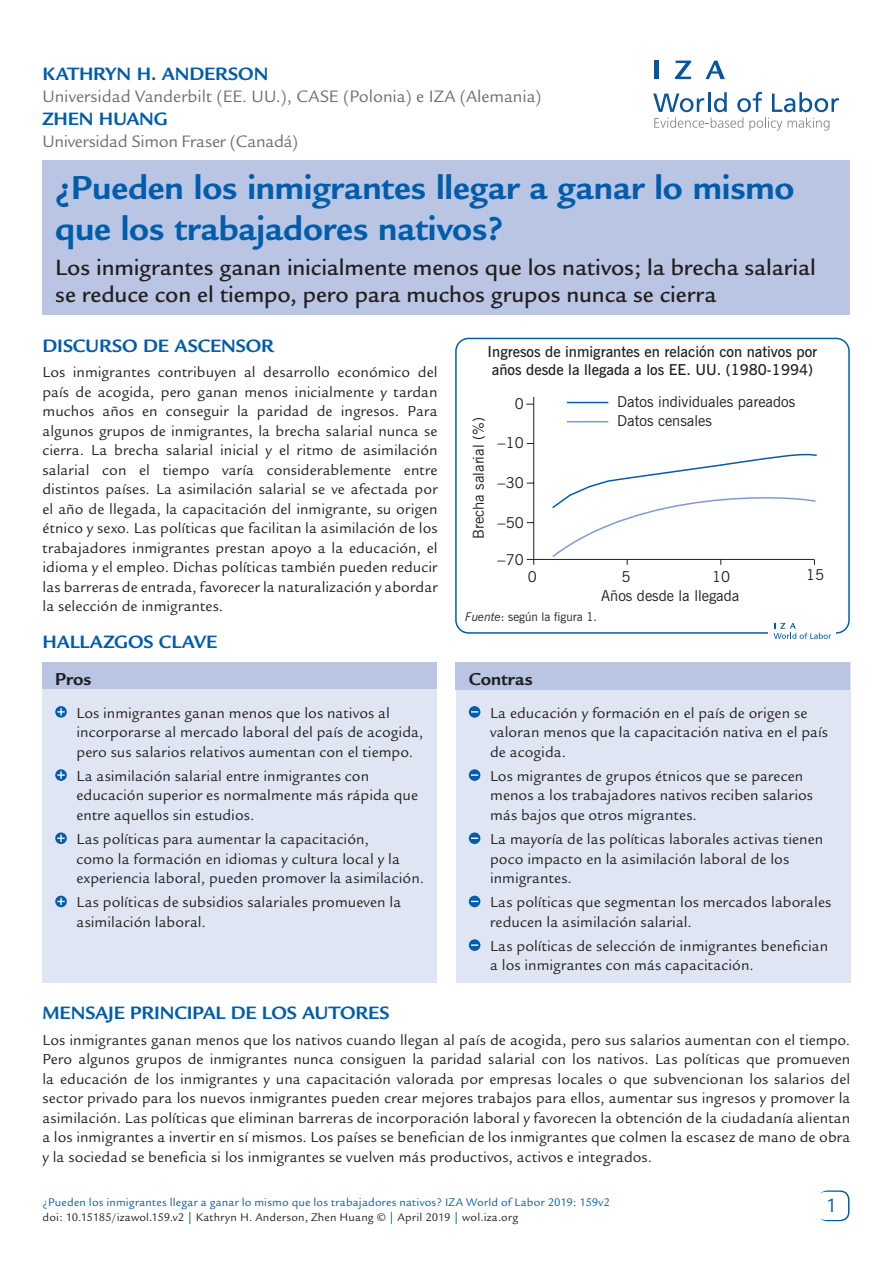
<style>
.page{position:relative;width:893px;height:1263px;background:#fff}
.page>*{position:absolute;margin:0;border:0;box-sizing:border-box;transform-origin:0 0}
.Cover__Title{font:700 36px/40.5px "Legacy Sans";letter-spacing:-.005em;color:#015dab}
.Cover__Subtitle{font:500 24px/27px "Legacy Sans";color:#231f20}
.t1{font:21px "Legacy Sans";color:#015dab}
.Main__A_Level_Headin{font:700 19.5px "Legacy Sans";letter-spacing:-.005em;color:#015dab}
.Cover__AuthorName{font:700 19.5px "Legacy Sans";letter-spacing:-.01em;color:#015dab}
.Cover__Pro_Con_Heade{font:700 18.75px "Legacy Sans";color:#231f20}
.Cover__Affiliation{font:18px "Legacy Sans";letter-spacing:-.005em;color:#6c6d70}
.Main__Bodytext{font:15.75px/19.5px "Legacy Sans";letter-spacing:.005em;color:#231f20;text-align:justify}
.Cover__Pro_Con_Bulle{font:15.75px/19.5px "Legacy Sans";letter-spacing:.005em;color:#231f20}
.t2{font:15px "News Gothic BT";color:#231f20}
.t3{font:600 15px/18px "News Gothic BT";color:#231f20}
.Cover_Footer{font:12px "Legacy Sans";letter-spacing:.015em;color:#015dab}
.t4{font:12px "Legacy Sans";letter-spacing:.015em;color:#231f20}
.t5{font:12px "News Gothic BT";color:#231f20}
.s1{font-style:italic}
.s2{color:#015dab}
</style>
<div class="page">
<div style="left:43px;top:160px;width:807px;height:155px;background:#b9c5e3"></div>
<div style="left:818px;top:1190px;width:31px;height:31px;border:2px solid #015dab;border-radius:9px"></div>
<div style="left:817px;top:1192px;width:30px;height:28px;background:#fff;border-radius:9px"></div>
<svg style="left:653px;top:92px;width:186px;height:39px"></svg>
<hr style="left:654px;top:61px;width:4px;height:18px;background:#0854a0">
<svg style="left:675px;top:61px;width:16px;height:18px"></svg>
<svg style="left:705px;top:61px;width:20px;height:18px"></svg>
<div style="left:456px;top:662px;width:394px;height:320px;background:#e0e5f3"></div>
<div style="left:455px;top:662px;width:395px;height:28px;background:#b9c5e3"></div>
<svg style="left:469px;top:706px;width:11px;height:12px"></svg>
<div style="left:469px;top:769px;width:11px;height:12px;background:#015dab;border-radius:50%"></div>
<svg style="left:471px;top:774px;width:7px;height:2px"></svg>
<div style="left:469px;top:832px;width:11px;height:12px;background:#015dab;border-radius:50%"></div>
<svg style="left:471px;top:837px;width:7px;height:2px"></svg>
<svg style="left:469px;top:896px;width:11px;height:11px"></svg>
<div style="left:469px;top:939px;width:11px;height:12px;background:#015dab;border-radius:50%"></div>
<svg style="left:471px;top:944px;width:7px;height:2px"></svg>
<div style="left:42px;top:663px;width:395px;height:319px;background:#e0e5f3"></div>
<div style="left:42px;top:663px;width:395px;height:26px;background:#b9c5e3"></div>
<svg style="left:55px;top:706px;width:12px;height:12px"></svg>
<svg style="left:57px;top:708px;width:8px;height:7px"></svg>
<svg style="left:55px;top:769px;width:12px;height:12px"></svg>
<svg style="left:57px;top:771px;width:8px;height:8px"></svg>
<svg style="left:55px;top:832px;width:12px;height:12px"></svg>
<svg style="left:57px;top:834px;width:8px;height:8px"></svg>
<svg style="left:55px;top:896px;width:12px;height:11px"></svg>
<svg style="left:57px;top:898px;width:8px;height:7px"></svg>
<hr style="left:533px;top:397px;width:1px;height:162px;background:#231f20">
<hr style="left:527px;top:559px;width:287px;height:1px;background:#231f20">
<svg style="left:551px;top:421px;width:266px;height:144px"></svg>
<hr style="left:567px;top:402px;width:41px;height:1px;background:#015dab">
<div style="left:455px;top:338px;width:395px;height:296px;border:2px solid #015dab;border-radius:13px"></div>
<div style="left:769px;top:618px;width:67px;height:27px;background:#fff"></div>
<svg style="left:774px;top:623px;width:57px;height:16px"></svg>
<p class="Cover__AuthorName" style="left:43px;top:63px;width:227px">KATHRYN H. ANDERSON</p>
<p class="Cover__Affiliation" style="left:43px;top:86px;width:501px">Universidad Vanderbilt (EE. UU.), CASE (Polonia) e IZA (Alemania)</p>
<p class="Cover__AuthorName" style="left:43px;top:108px;width:127px">ZHEN HUANG</p>
<p class="Cover__Affiliation" style="left:43px;top:131px;width:257px">Universidad Simon Fraser (Canadá)</p>
<p class="Cover__Title" style="left:55px;top:168px;width:741px">¿Pueden los inmigrantes llegar a ganar lo mismo que los trabajadores nativos?</p>
<p class="Cover__Subtitle" style="left:55px;top:255px;width:762px">Los inmigrantes ganan inicialmente menos que los nativos; la brecha salarial se reduce con el tiempo, pero para muchos grupos nunca se cierra</p>
<p class="Main__A_Level_Headin" style="left:43px;top:334px;width:233px">DISCURSO DE ASCENSOR</p>
<p class="Main__Bodytext" style="left:43px;top:363px;width:397px">Los inmigrantes contribuyen al desarrollo económico del país de acogida, pero ganan menos inicialmente y tardan muchos años en conseguir la paridad de ingresos. Para algunos grupos de inmigrantes, la brecha salarial nunca se cierra. La brecha salarial inicial y el ritmo de asimilación salarial con el tiempo varía considerablemente entre distintos países. La asimilación salarial se ve afectada por el año de llegada, la capacitación del inmigrante, su origen étnico y sexo. Las políticas que facilitan la asimilación de los trabajadores inmigrantes prestan apoyo a la educación, el idioma y el empleo. Dichas políticas también pueden reducir las barreras de entrada, favorecer la naturalización y abordar la selección de inmigrantes.</p>
<p class="Main__A_Level_Headin" style="left:43px;top:630px;width:176px">HALLAZGOS CLAVE</p>
<p class="Cover__Pro_Con_Heade" style="left:55px;top:668px;width:38px">Pros</p>
<p class="Cover__Pro_Con_Bulle" style="left:76px;top:703px;width:348px">Los inmigrantes ganan menos que los nativos al incorporarse al mercado laboral del país de acogida, pero sus salarios relativos aumentan con el tiempo.</p>
<p class="Cover__Pro_Con_Bulle" style="left:76px;top:766px;width:343px">La asimilación salarial entre inmigrantes con educación superior es normalmente más rápida que entre aquellos sin estudios.</p>
<p class="Cover__Pro_Con_Bulle" style="left:76px;top:829px;width:349px">Las políticas para aumentar la capacitación,<br>como la formación en idiomas y cultura local y la experiencia laboral, pueden promover la asimilación.</p>
<p class="Cover__Pro_Con_Bulle" style="left:76px;top:893px;width:326px">Las políticas de subsidios salariales promueven la asimilación laboral.</p>
<p class="t3" style="left:488px;top:343px;width:331px">Ingresos de inmigrantes en relación con nativos por años desde la llegada a los EE. UU. (1980-1994)</p>
<p class="t2" style="left:469px;top:539px;width:123px;rotate:-90deg">Brecha salarial (%)</p>
<p class="t2" style="left:515px;top:395px;width:11px">0</p>
<p class="t2" style="left:497px;top:434px;width:28px">−10</p>
<p class="t2" style="left:497px;top:474px;width:28px">−30</p>
<p class="t2" style="left:497px;top:513px;width:28px">−50</p>
<p class="t2" style="left:497px;top:551px;width:28px">−70</p>
<p class="t2" style="left:528px;top:567px;width:11px">0</p>
<p class="t2" style="left:617px;top:393px;width:180px">Datos individuales pareados</p>
<p class="t2" style="left:617px;top:412px;width:96px">Datos censales</p>
<p class="t2" style="left:621px;top:567px;width:11px">5</p>
<p class="t2" style="left:712px;top:567px;width:20px">10</p>
<p class="t2" style="left:806px;top:566px;width:20px">15</p>
<p class="t2" style="left:601px;top:587px;width:140px">Años desde la llegada</p>
<p class="t5" style="left:465px;top:609px;width:134px"><span class="s1">Fuente</span>: según la figura 1.</p>
<p class="Cover__Pro_Con_Heade" style="left:469px;top:668px;width:65px">Contras</p>
<p class="Cover__Pro_Con_Bulle" style="left:490px;top:703px;width:339px">La educación y formación en el país de origen se valoran menos que la capacitación nativa en el país de acogida.</p>
<p class="Cover__Pro_Con_Bulle" style="left:490px;top:766px;width:324px">Los migrantes de grupos étnicos que se parecen menos a los trabajadores nativos reciben salarios más bajos que otros migrantes.</p>
<p class="Cover__Pro_Con_Bulle" style="left:490px;top:829px;width:335px">La mayoría de las políticas laborales activas tienen poco impacto en la asimilación laboral de los inmigrantes.</p>
<p class="Cover__Pro_Con_Bulle" style="left:490px;top:893px;width:343px">Las políticas que segmentan los mercados laborales reducen la asimilación salarial.</p>
<p class="Cover__Pro_Con_Bulle" style="left:490px;top:936px;width:340px">Las políticas de selección de inmigrantes benefician a los inmigrantes con más capacitación.</p>
<p class="Main__A_Level_Headin" style="left:42px;top:1002px;width:349px">MENSAJE PRINCIPAL DE LOS AUTORES</p>
<p class="Main__Bodytext" style="left:42px;top:1030px;width:809px">Los inmigrantes ganan menos que los nativos cuando llegan al país de acogida, pero sus salarios aumentan con el tiempo.<br>Pero algunos grupos de inmigrantes nunca consiguen la paridad salarial con los nativos. Las políticas que promueven la educación de los inmigrantes y una capacitación valorada por empresas locales o que subvencionan los salarios del sector privado para los nuevos inmigrantes pueden crear mejores trabajos para ellos, aumentar sus ingresos y promover la asimilación. Las políticas que eliminan barreras de incorporación laboral y favorecen la obtención de la ciudadanía alientan a los inmigrantes a invertir en sí mismos. Los países se benefician de los inmigrantes que colmen la escasez de mano de obra y la sociedad se beneficia si los inmigrantes se vuelven más productivos, activos e integrados.</p>
<p class="Cover_Footer" style="left:43px;top:1196px;width:569px">¿Pueden los inmigrantes llegar a ganar lo mismo que los trabajadores nativos? IZA World of Labor 2019: 159v2</p>
<p class="t4" style="left:43px;top:1211px;width:477px">doi: 10.15185/izawol.159.v2 <span class="s2">|</span> Kathryn H. Anderson, Zhen Huang © <span class="s2">|</span> April 2019 <span class="s2">|</span> wol.iza.org</p>
<p class="t1" style="left:826px;top:1194px;width:13px">1</p>
<p class="t1" style="left:828px;top:1194px;width:13px">2</p>
</div>
